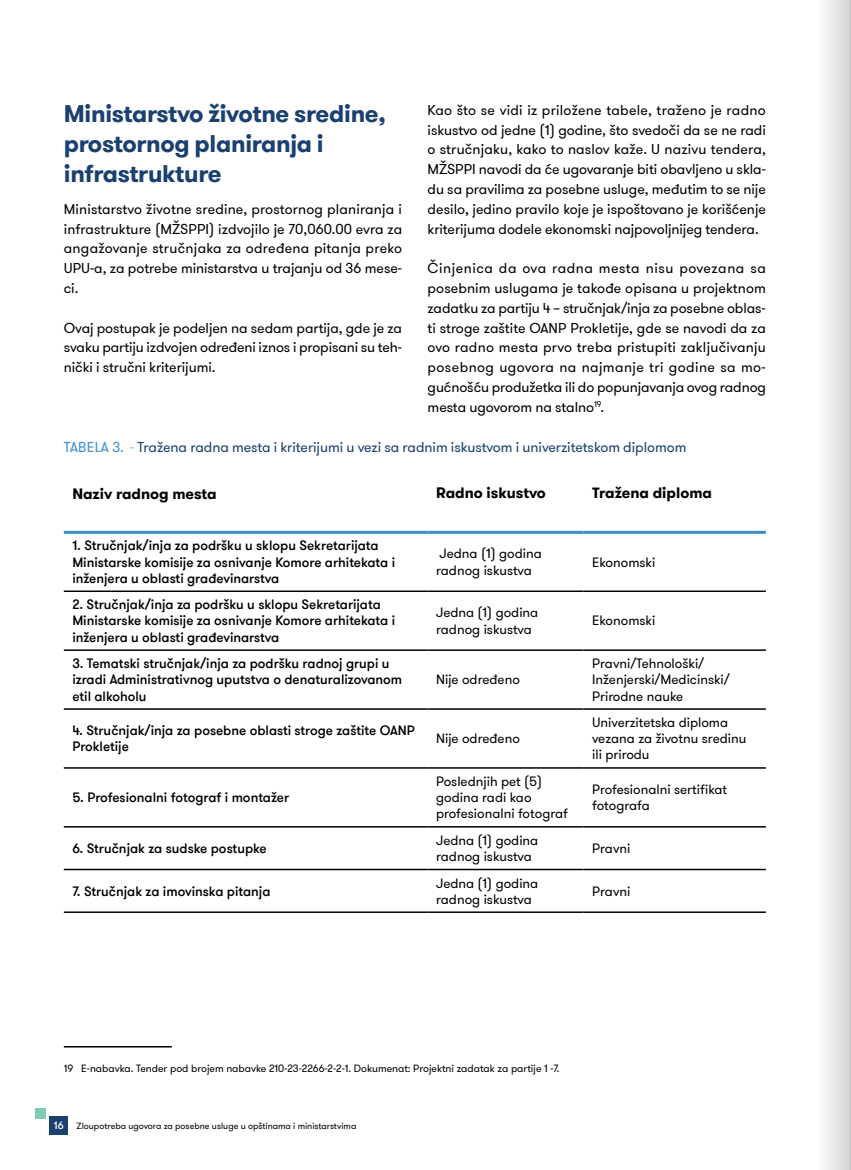
<style>
.page{position:relative;width:851px;height:1170px;background:#fff}
.page>*{position:absolute;margin:0;border:0;box-sizing:border-box;transform-origin:0 0}
.t1{font:700 24px/30px "GT Walsheim Pro";letter-spacing:-.01em;color:#1a3f71}
.t2{font:700 15px "GT Walsheim Pro";color:#000}
.t3{font:14.25px/19.8px "GT Walsheim Pro";letter-spacing:-.005em;color:#000;text-align:justify}
.t4{font:14.25px "GT Walsheim Pro";letter-spacing:-.005em;color:#1a3f71}
.t5{font:500 13.5px/16.2px "GT Walsheim Pro";color:#000}
.t6{font:13.5px/16.2px "GT Walsheim Pro";color:#000}
.t7{font:10.5px "GT Walsheim Pro";color:#000}
.t8{font:9px "GT Walsheim Pro";color:#000}
.s1{color:#3f8dcc}
.s2{color:#7ecbb3}
.s3{font-weight:500;font-size:10.5px;color:#fff}
</style>
<div class="page">
<hr style="left:64px;top:1045px;width:108px;height:2px;background:#000">
<hr style="left:64px;top:590px;width:363px;height:2px;background:#000">
<hr style="left:427px;top:590px;width:156px;height:2px;background:#000">
<hr style="left:583px;top:590px;width:182px;height:2px;background:#000">
<hr style="left:64px;top:649px;width:363px;height:2px;background:#000">
<hr style="left:427px;top:649px;width:156px;height:2px;background:#000">
<hr style="left:583px;top:649px;width:182px;height:2px;background:#000">
<hr style="left:64px;top:708px;width:363px;height:1px;background:#000">
<hr style="left:427px;top:708px;width:156px;height:1px;background:#000">
<hr style="left:583px;top:708px;width:182px;height:1px;background:#000">
<hr style="left:64px;top:767px;width:363px;height:1px;background:#000">
<hr style="left:427px;top:767px;width:156px;height:1px;background:#000">
<hr style="left:583px;top:767px;width:182px;height:1px;background:#000">
<hr style="left:64px;top:826px;width:363px;height:1px;background:#000">
<hr style="left:427px;top:826px;width:156px;height:1px;background:#000">
<hr style="left:583px;top:826px;width:182px;height:1px;background:#000">
<hr style="left:64px;top:868px;width:363px;height:2px;background:#000">
<hr style="left:427px;top:868px;width:156px;height:2px;background:#000">
<hr style="left:583px;top:868px;width:182px;height:2px;background:#000">
<hr style="left:64px;top:911px;width:363px;height:1px;background:#000">
<hr style="left:427px;top:911px;width:156px;height:1px;background:#000">
<hr style="left:583px;top:911px;width:182px;height:1px;background:#000">
<hr style="left:64px;top:531px;width:363px;height:3px;background:#3e8dcb">
<hr style="left:427px;top:531px;width:156px;height:3px;background:#3e8dcb">
<hr style="left:583px;top:531px;width:182px;height:3px;background:#3e8dcb">
<div style="left:50px;top:1116px;width:18px;height:18px;background:#1a3f71"></div>
<div style="left:36px;top:1107px;width:10px;height:11px;background:#7ecbb3"></div>
<div style="left:814px;top:0;width:36px;height:1169px;background:linear-gradient(to right,#fff,#d4d6d7)"></div>
<hr style="left:850px;top:0;width:1px;height:1169px;background:#bcbec0">
<h1 class="t1" style="left:64px;top:99px;width:323px">Ministarstvo životne sredine, prostornog planiranja i infrastrukture</h1>
<p class="t3" style="left:64px;top:199px;width:340px">Ministarstvo životne sredine, prostornog planiranja i infrastrukture (MŽSPPI) izdvojilo je 70,060.00 evra za angažovanje stručnjaka za određena pitanja preko UPU-a, za potrebe ministarstva u trajanju od 36 mese&shy;ci.</p>
<p class="t3" style="left:64px;top:318px;width:340px">Ovaj postupak je podeljen na sedam partija, gde je za svaku partiju izdvojen određeni iznos i propisani su teh&shy;nički i stručni kriterijumi.</p>
<p class="t3" style="left:427px;top:100px;width:340px">Kao što se vidi iz priložene tabele, traženo je radno iskustvo od jedne (1) godine, što svedoči da se ne radi o stručnjaku, kako to naslov kaže. U nazivu tendera, MŽSPPI navodi da će ugovaranje biti obavljeno u skla&shy;du sa pravilima za posebne usluge, međutim to se nije desilo, jedino pravilo koje je ispoštovano je korišćenje kriterijuma dodele ekonomski najpovoljnijeg tendera.</p>
<p class="t3" style="left:427px;top:259px;width:340px">Činjenica da ova radna mesta nisu povezana sa posebnim uslugama je takođe opisana u projektnom zadatku za partiju 4 – stručnjak/inja za posebne oblas&shy;ti stroge zaštite OANP Prokletije, gde se navodi da za ovo radno mesta prvo treba pristupiti zaključivanju posebnog ugovora na najmanje tri godine sa mo&shy;gućnošću produžetka ili do popunjavanja ovog radnog mesta ugovorom na stalno<sup>19</sup>.</p>
<p class="t4" style="left:64px;top:437px;width:624px"><span class="s1">TABELA 3.</span> <span class="s2">-</span> Tražena radna mesta i kriterijumi u vezi sa radnim iskustvom i univerzitetskom diplomom</p>
<p class="t2" style="left:72px;top:483px;width:146px">Naziv radnog mesta</p>
<p class="t2" style="left:436px;top:483px;width:111px">Radno iskustvo</p>
<p class="t2" style="left:592px;top:483px;width:121px">Tražena diploma</p>
<p class="t5" style="left:72px;top:538px;width:324px">1. Stručnjak/inja za podršku u sklopu Sekretarijata<br>Ministarske komisije za osnivanje Komore arhitekata i inženjera u oblasti građevinarstva</p>
<p class="t6" style="left:436px;top:546px;width:107px">Jedna (1) godina radnog iskustva</p>
<p class="t6" style="left:592px;top:554px;width:65px">Ekonomski</p>
<p class="t5" style="left:72px;top:596px;width:324px">2. Stručnjak/inja za podršku u sklopu Sekretarijata<br>Ministarske komisije za osnivanje Komore arhitekata i inženjera u oblasti građevinarstva</p>
<p class="t6" style="left:436px;top:604px;width:104px">Jedna (1) godina radnog iskustva</p>
<p class="t6" style="left:592px;top:613px;width:65px">Ekonomski</p>
<p class="t5" style="left:72px;top:655px;width:331px">3. Tematski stručnjak/inja za podršku radnoj grupi u izradi Administrativnog uputstva o denaturalizovanom etil alkoholu</p>
<p class="t6" style="left:592px;top:655px;width:139px">Pravni/Tehnološki/<br>Inženjerski/Medicinski/<br>Prirodne nauke</p>
<p class="t6" style="left:436px;top:671px;width:85px">Nije određeno</p>
<p class="t5" style="left:72px;top:722px;width:344px">4. Stručnjak/inja za posebne oblasti stroge zaštite OANP<br>Prokletije</p>
<p class="t6" style="left:436px;top:730px;width:85px">Nije određeno</p>
<p class="t6" style="left:592px;top:714px;width:156px">Univerzitetska diploma vezana za životnu sredinu ili prirodu</p>
<p class="t5" style="left:72px;top:789px;width:218px">5. Profesionalni fotograf i montažer</p>
<p class="t6" style="left:436px;top:773px;width:133px">Poslednjih pet (5) godina radi kao profesionalni fotograf</p>
<p class="t6" style="left:592px;top:781px;width:136px">Profesionalni sertifikat fotografa</p>
<p class="t5" style="left:72px;top:840px;width:196px">6. Stručnjak za sudske postupke</p>
<p class="t6" style="left:436px;top:832px;width:104px">Jedna (1) godina radnog iskustva</p>
<p class="t6" style="left:592px;top:840px;width:40px">Pravni</p>
<p class="t5" style="left:72px;top:883px;width:200px">7. Stručnjak za imovinska pitanja</p>
<p class="t6" style="left:436px;top:874px;width:104px">Jedna (1) godina radnog iskustva</p>
<p class="t6" style="left:592px;top:883px;width:40px">Pravni</p>
<p class="t7" style="left:64px;top:1061px;width:497px">19 E-nabavka. Tender pod brojem nabavke 210-23-2266-2-2-1. Dokumenat: Projektni zadatak za partije 1 -7.</p>
<p class="t8" style="left:54px;top:1119px;width:304px"><span class="s3">16</span> Zloupotreba ugovora za posebne usluge u opštinama i ministarstvima</p>
</div>
